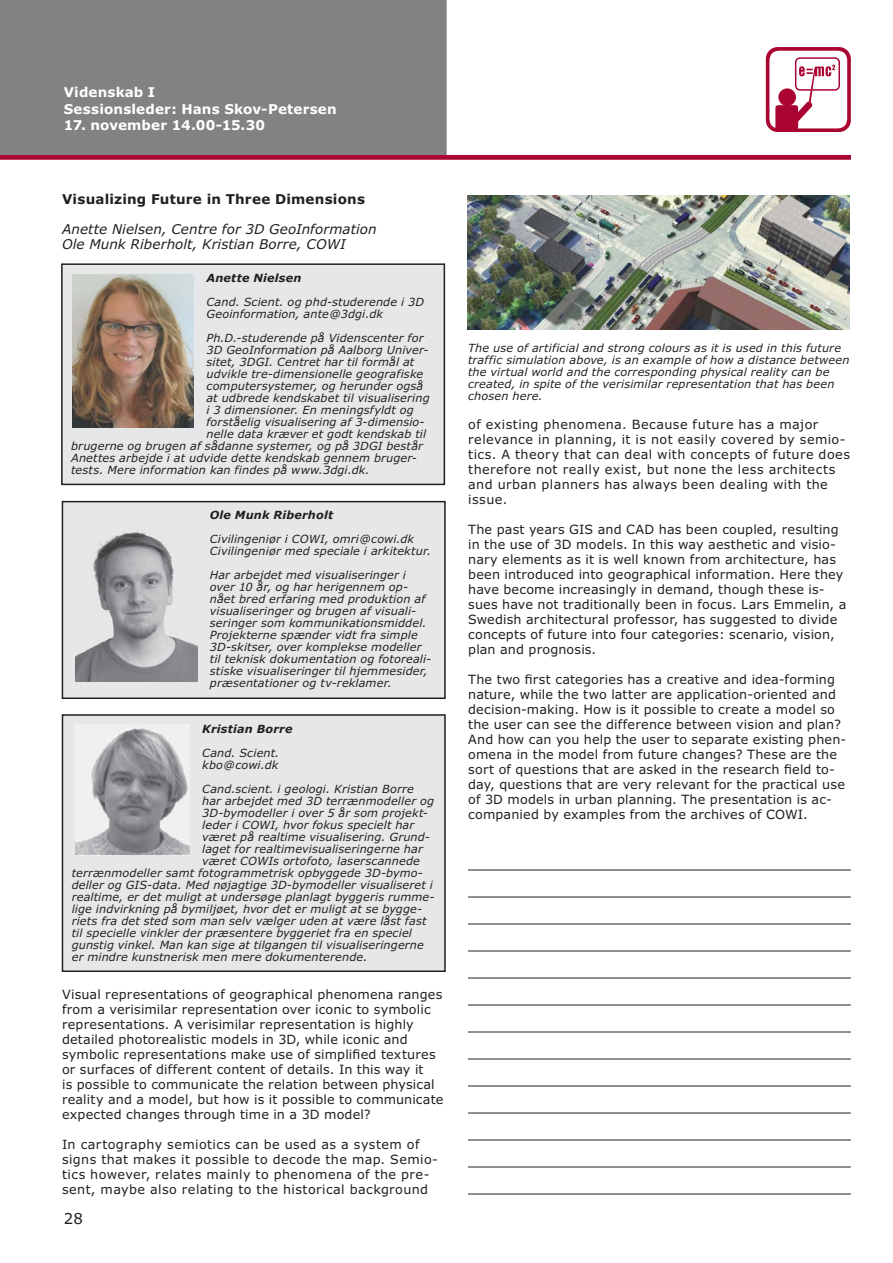
<style>
.page{position:relative;width:893px;height:1263px;background:#fff}
.page>*{position:absolute;margin:0;border:0;box-sizing:border-box;transform-origin:0 0}
.t1{font:15px "Verdana";color:#231f20}
.t2{font:italic 13.5px/15px "Verdana";letter-spacing:.005em;color:#231f20}
.t3{font:700 13.5px/16.5px "Verdana";letter-spacing:.015em;color:#fff}
.t4{font:700 13.5px "Verdana";letter-spacing:.015em;color:#231f20}
.t5{font:12.75px/15px "Verdana";letter-spacing:.015em;color:#231f20}
.t6{font:italic 11.25px/12px "Verdana";letter-spacing:.01em;color:#231f20}
.t7{font:italic 700 11.25px "Verdana";letter-spacing:.02em;color:#231f20}
</style>
<div class="page">
<svg style="left:765px;top:47px;width:85px;height:85px"></svg>
<div style="left:62px;top:264px;width:382px;height:220px;background:#e6e7e8"></div>
<div style="left:61px;top:263px;width:384px;height:222px;border:2px solid #231f20"></div>
<img style="left:72px;top:275px;width:122px;height:152px">
<img style="left:467px;top:195px;width:382px;height:135px">
<div style="left:62px;top:502px;width:383px;height:196px;background:#e6e7e8"></div>
<div style="left:62px;top:501px;width:383px;height:198px;border:2px solid #231f20"></div>
<img style="left:75px;top:531px;width:122px;height:151px">
<hr style="left:468px;top:870px;width:382px;height:1px;background:#231f20">
<hr style="left:468px;top:897px;width:382px;height:1px;background:#231f20">
<hr style="left:468px;top:924px;width:382px;height:1px;background:#231f20">
<hr style="left:468px;top:951px;width:382px;height:1px;background:#231f20">
<hr style="left:468px;top:978px;width:382px;height:1px;background:#231f20">
<hr style="left:468px;top:1005px;width:382px;height:1px;background:#231f20">
<hr style="left:468px;top:1032px;width:382px;height:1px;background:#231f20">
<hr style="left:468px;top:1059px;width:382px;height:1px;background:#231f20">
<hr style="left:468px;top:1086px;width:382px;height:1px;background:#231f20">
<hr style="left:468px;top:1113px;width:382px;height:1px;background:#231f20">
<hr style="left:468px;top:1140px;width:382px;height:1px;background:#231f20">
<hr style="left:468px;top:1167px;width:382px;height:1px;background:#231f20">
<div style="left:0;top:0;width:446px;height:155px;background:#808284"></div>
<div style="left:0;top:155px;width:850px;height:5px;background:#a90432"></div>
<div style="left:62px;top:715px;width:383px;height:256px;background:#e6e7e8"></div>
<div style="left:62px;top:714px;width:384px;height:258px;border:2px solid #231f20"></div>
<hr style="left:468px;top:1194px;width:382px;height:1px;background:#231f20">
<img style="left:75px;top:724px;width:114px;height:131px">
<p class="t3" style="left:64px;top:85px;width:274px">Videnskab I<br>Sessionsleder: Hans Skov-Petersen</p>
<p class="t3" style="left:64px;top:118px;width:203px">17. november 14.00-15.30</p>
<p class="t4" style="left:62px;top:194px;width:304px">Visualizing Future in Three Dimensions</p>
<p class="t2" style="left:62px;top:223px;width:316px">Anette Nielsen, Centre for 3D GeoInformation<br>Ole Munk Riberholt, Kristian Borre, COWI</p>
<p class="t7" style="left:206px;top:273px;width:96px">Anette Nielsen</p>
<p class="t6" style="left:206px;top:297px;width:219px">Cand. Scient. og phd-studerende i 3D<br>Geoinformation, ante@3dgi.dk</p>
<p class="t6" style="left:206px;top:333px;width:218px">Ph.D.-studerende på Videnscenter for</p>
<p class="t6" style="left:206px;top:345px;width:223px">3D GeoInformation på Aalborg Univer-</p>
<p class="t6" style="left:206px;top:357px;width:209px">sitet, 3DGI. Centret har til formål at</p>
<p class="t6" style="left:206px;top:369px;width:218px">udvikle tre-dimensionelle geografiske</p>
<p class="t6" style="left:206px;top:381px;width:218px">computersystemer, og herunder også</p>
<p class="t6" style="left:206px;top:393px;width:225px">at udbrede kendskabet til visualisering</p>
<p class="t6" style="left:206px;top:405px;width:209px">i 3 dimensioner. En meningsfyldt og</p>
<p class="t6" style="left:206px;top:417px;width:220px">forståelig visualisering af 3-dimensio-</p>
<p class="t6" style="left:206px;top:429px;width:221px">nelle data kræver et godt kendskab til</p>
<p class="t6" style="left:71px;top:441px;width:353px">brugerne og brugen af sådanne systemer, og på 3DGI består</p>
<p class="t6" style="left:71px;top:453px;width:347px">Anettes arbejde i at udvide dette kendskab gennem bruger-</p>
<p class="t6" style="left:71px;top:465px;width:300px">tests. Mere information kan findes på www.3dgi.dk.</p>
<p class="t7" style="left:210px;top:511px;width:125px">Ole Munk Riberholt</p>
<p class="t6" style="left:210px;top:534px;width:223px">Civilingeniør i COWI, omri@cowi.dk<br>Civilingeniør med speciale i arkitektur.</p>
<p class="t6" style="left:210px;top:570px;width:223px">Har arbejdet med visualiseringer i over 10 år, og har herigennem op&shy;nået bred erfaring med produktion af visualiseringer og brugen af visuali&shy;seringer som kommunikationsmiddel.<br>Projekterne spænder vidt fra simple 3D-skitser, over komplekse modeller til teknisk dokumentation og fotoreali&shy;stiske visualiseringer til hjemmesider, præsentationer og tv-reklamer.</p>
<p class="t7" style="left:202px;top:724px;width:92px">Kristian Borre</p>
<p class="t6" style="left:202px;top:748px;width:79px">Cand. Scient. kbo@cowi.dk</p>
<p class="t6" style="left:202px;top:784px;width:213px">Cand.scient. i geologi. Kristian Borre</p>
<p class="t6" style="left:202px;top:796px;width:233px">har arbejdet med 3D terrænmodeller og</p>
<p class="t6" style="left:202px;top:808px;width:227px">3D-bymodeller i over 5 år som projekt-</p>
<p class="t6" style="left:202px;top:820px;width:214px">leder i COWI, hvor fokus specielt har</p>
<p class="t6" style="left:202px;top:832px;width:229px">været på realtime visualisering. Grund-</p>
<p class="t6" style="left:202px;top:844px;width:222px">laget for realtimevisualiseringerne har</p>
<p class="t6" style="left:202px;top:856px;width:219px">været COWIs ortofoto, laserscannede</p>
<p class="t6" style="left:72px;top:868px;width:353px">terrænmodeller samt fotogrammetrisk opbyggede 3D-bymo-</p>
<p class="t6" style="left:72px;top:880px;width:362px">deller og GIS-data. Med nøjagtige 3D-by modeller visualiseret i</p>
<p class="t6" style="left:72px;top:892px;width:364px">realtime, er det muligt at undersøge planlagt byggeris rumme-</p>
<p class="t6" style="left:72px;top:904px;width:352px">lige indvirkning på bymiljøet, hvor det er muligt at se bygge-</p>
<p class="t6" style="left:72px;top:916px;width:356px">riets fra det sted som man selv vælger uden at være låst fast</p>
<p class="t6" style="left:72px;top:928px;width:342px">til specielle vinkler der præsentere byggeriet fra en speciel</p>
<p class="t6" style="left:72px;top:940px;width:354px">gunstig vinkel. Man kan sige at tilgangen til visualiseringerne</p>
<p class="t6" style="left:72px;top:952px;width:297px">er mindre kunstnerisk men mere dokumen terende.</p>
<p class="t5" style="left:62px;top:988px;width:383px">Visual representations of geographical phenomena ranges from a verisimilar representation over iconic to symbolic representations. A verisimilar representation is highly detailed photorealistic models in 3D, while iconic and symbolic representations make use of simplified textures or surfaces of different content of details. In this way it<br>is possible to communicate the relation between physical reality and a model, but how is it possible to communicate expected changes through time in a 3D model?</p>
<p class="t5" style="left:62px;top:1138px;width:377px">In cartography semiotics can be used as a system of signs that makes it possible to decode the map. Semio&shy;tics however, relates mainly to phenomena of the pre&shy;sent, maybe also relating to the historical background</p>
<h1 class="t1" style="left:64px;top:1213px;width:21px">28</h1>
<p class="t6" style="left:468px;top:343px;width:383px">The use of artificial and strong colours as it is used in this future traffic simulation above, is an example of how a distance between the virtual world and the corresponding physical reality can be created, in spite of the verisimilar representation that has been chosen here.</p>
<p class="t5" style="left:468px;top:418px;width:383px">of existing phenomena. Because future has a major relevance in planning, it is not easily covered by semio&shy;tics. A theory that can deal with concepts of future does therefore not really exist, but none the less architects and urban planners has always been dealing with the issue.</p>
<p class="t5" style="left:468px;top:523px;width:379px">The past years GIS and CAD has been coupled, resulting in the use of 3D models. In this way aesthetic and visio&shy;nary elements as it is well known from architecture, has been introduced into geographical information. Here they have become increasingly in demand, though these is&shy;sues have not traditionally been in focus. Lars Emmelin, a Swedish architectural professor, has suggested to divide concepts of future into four categories: scenario, vision, plan and prognosis.</p>
<p class="t5" style="left:468px;top:673px;width:379px">The two first categories has a creative and idea-forming nature, while the two latter are application-oriented and decision-making. How is it possible to create a model so the user can see the difference between vision and plan?<br>And how can you help the user to separate existing phen&shy;omena in the model from future changes? These are the sort of questions that are asked in the research field to&shy;day, questions that are very relevant for the practical use of 3D models in urban planning. The presentation is ac&shy;companied by examples from the archives of COWI.</p>
</div>
